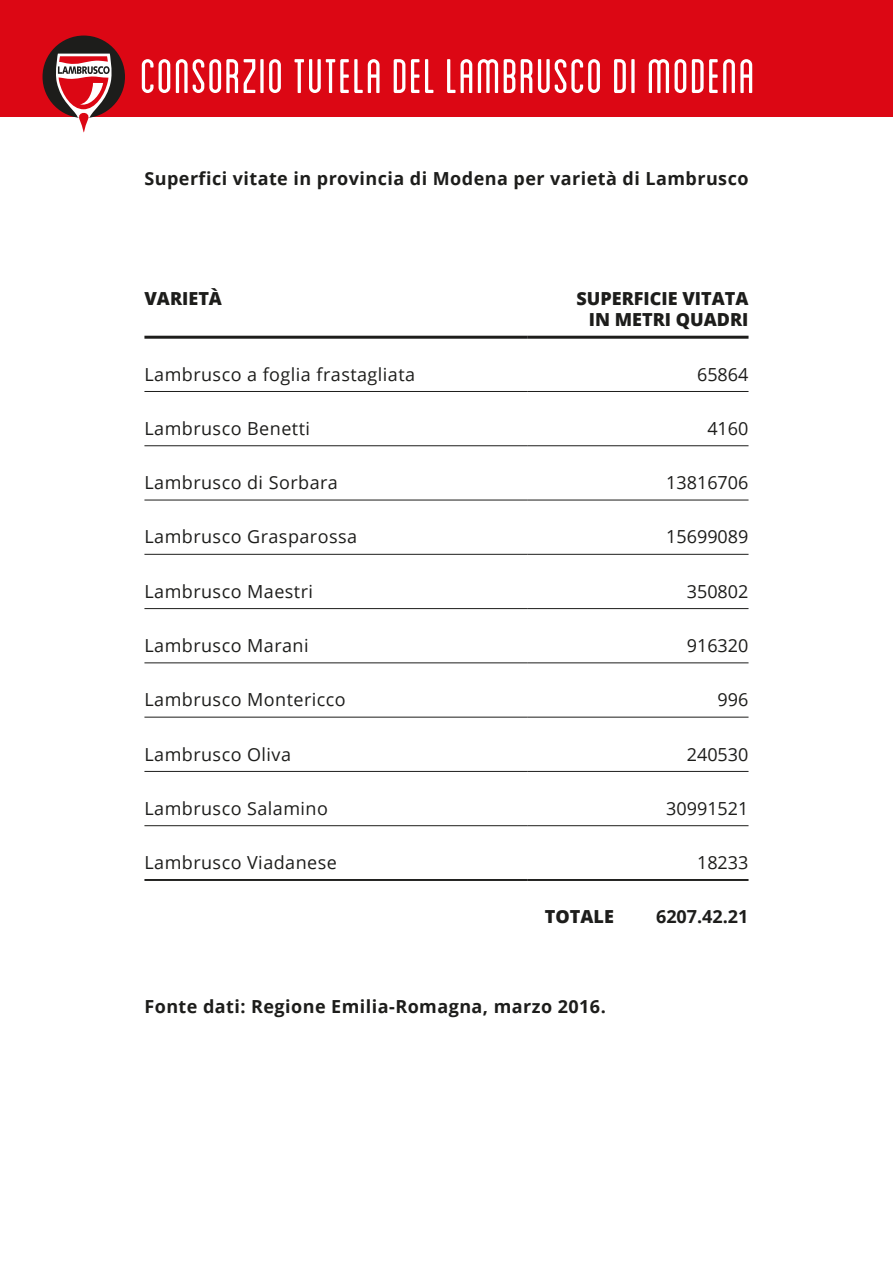
<style>
.page{position:relative;width:893px;height:1263px;background:#fff}
.page>*{position:absolute;margin:0;border:0;box-sizing:border-box;transform-origin:0 0}
.t1{font:condensed 51px "Blanch";letter-spacing:.025em;color:#fff}
.t2{font:18px "Open Sans";letter-spacing:.025em;color:#1d1d1b}
.t3{font:700 18px "Open Sans";letter-spacing:.025em;color:#1d1d1b}
.t4{font:800 18px/21.6px "Open Sans";color:#1d1d1b;text-align:right}
.t5{font:18px "Open Sans";color:#1d1d1b}
</style>
<div class="page">
<div style="left:0;top:0;width:892px;height:117px;background:#dc0714"></div>
<div style="left:43px;top:36px;width:82px;height:82px;background:#1d1d1b;border-radius:50%"></div>
<svg style="left:54px;top:54px;width:59px;height:79px"></svg>
<hr style="left:144px;top:879px;width:384px;height:2px;background:#1d1d1b">
<hr style="left:528px;top:879px;width:220px;height:2px;background:#1d1d1b">
<hr style="left:144px;top:391px;width:384px;height:1px;background:#1d1d1b">
<hr style="left:528px;top:391px;width:220px;height:1px;background:#1d1d1b">
<hr style="left:144px;top:445px;width:384px;height:1px;background:#1d1d1b">
<hr style="left:528px;top:445px;width:220px;height:1px;background:#1d1d1b">
<hr style="left:144px;top:499px;width:384px;height:1px;background:#1d1d1b">
<hr style="left:528px;top:499px;width:220px;height:1px;background:#1d1d1b">
<hr style="left:144px;top:554px;width:384px;height:1px;background:#1d1d1b">
<hr style="left:528px;top:554px;width:220px;height:1px;background:#1d1d1b">
<hr style="left:144px;top:608px;width:384px;height:1px;background:#1d1d1b">
<hr style="left:528px;top:608px;width:220px;height:1px;background:#1d1d1b">
<hr style="left:144px;top:662px;width:384px;height:1px;background:#1d1d1b">
<hr style="left:528px;top:662px;width:220px;height:1px;background:#1d1d1b">
<hr style="left:144px;top:717px;width:384px;height:1px;background:#1d1d1b">
<hr style="left:528px;top:717px;width:220px;height:1px;background:#1d1d1b">
<hr style="left:144px;top:771px;width:384px;height:1px;background:#1d1d1b">
<hr style="left:528px;top:771px;width:220px;height:1px;background:#1d1d1b">
<hr style="left:144px;top:825px;width:384px;height:1px;background:#1d1d1b">
<hr style="left:528px;top:825px;width:220px;height:1px;background:#1d1d1b">
<hr style="left:144px;top:336px;width:384px;height:3px;background:#1d1d1b">
<hr style="left:528px;top:336px;width:220px;height:3px;background:#1d1d1b">
<h1 class="t1" style="left:140px;top:49px;width:616px">CONSORZIO TUTELA DEL LAMBRUSCO DI MODENA</h1>
<p class="t3" style="left:144px;top:165px;width:606px">Superfici vitate in provincia di Modena per varietà di Lambrusco</p>
<p class="t4" style="left:144px;top:286px;width:79px">VARIETÀ</p>
<p class="t4" style="left:576px;top:286px;width:174px">SUPERFICIE VITATA<br>IN METRI QUADRI</p>
<p class="t2" style="left:144px;top:362px;width:272px">Lambrusco a foglia frastagliata</p>
<p class="t2" style="left:697px;top:362px;width:53px">65864</p>
<p class="t2" style="left:144px;top:416px;width:167px">Lambrusco Benetti</p>
<p class="t2" style="left:707px;top:416px;width:43px">4160</p>
<p class="t2" style="left:144px;top:470px;width:195px">Lambrusco di Sorbara</p>
<p class="t5" style="left:666px;top:470px;width:84px">13816706</p>
<p class="t2" style="left:144px;top:525px;width:214px">Lambrusco Grasparossa</p>
<p class="t5" style="left:666px;top:525px;width:84px">15699089</p>
<p class="t2" style="left:144px;top:579px;width:170px">Lambrusco Maestri</p>
<p class="t2" style="left:687px;top:579px;width:63px">350802</p>
<p class="t2" style="left:144px;top:633px;width:166px">Lambrusco Marani</p>
<p class="t2" style="left:687px;top:633px;width:63px">916320</p>
<p class="t2" style="left:144px;top:687px;width:203px">Lambrusco Montericco</p>
<p class="t2" style="left:718px;top:687px;width:32px">996</p>
<p class="t2" style="left:144px;top:742px;width:148px">Lambrusco Oliva</p>
<p class="t2" style="left:687px;top:742px;width:63px">240530</p>
<p class="t2" style="left:144px;top:796px;width:185px">Lambrusco Salamino</p>
<p class="t5" style="left:666px;top:796px;width:84px">30991521</p>
<p class="t2" style="left:144px;top:850px;width:194px">Lambrusco Viadanese</p>
<p class="t2" style="left:697px;top:850px;width:53px">18233</p>
<p class="t4" style="left:545px;top:905px;width:71px">TOTALE</p>
<p class="t3" style="left:656px;top:904px;width:94px">6207.42.21</p>
<p class="t3" style="left:144px;top:994px;width:463px">Fonte dati: Regione Emilia-Romagna, marzo 2016.</p>
</div>
